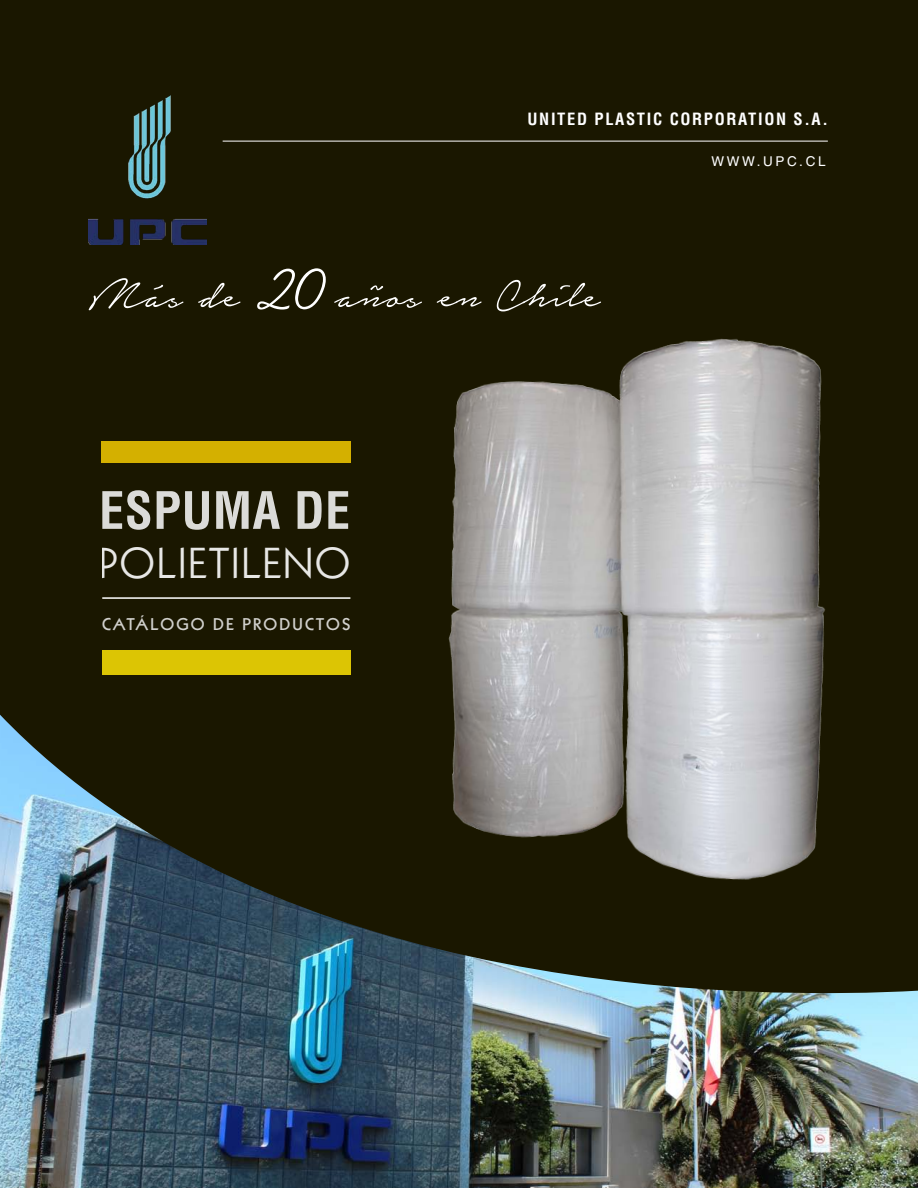
<style>
.page{position:relative;width:918px;height:1188px;background:#1a1700}
.page>*{position:absolute;margin:0;border:0;box-sizing:border-box;transform-origin:0 0}
.t1{font:72px "Swenson";color:#fff}
.t2{font:54px "Notera Personal Use Only";color:#fff}
.t3{font:700 condensed 50.25px "Helvetica LT Std";letter-spacing:.01em;color:#fff}
.t4{font:42px "Kabel LT Std";letter-spacing:.05em;color:#fff}
.t5{font:700 condensed 16.5px "Helvetica LT Std";letter-spacing:.1em;color:#fff}
.t6{font:800 16.5px "Kabel LT Std";letter-spacing:.13em;color:#fff}
.t7{font:13.5px "Helvetica LT Std";letter-spacing:.2em;color:#fff}
</style>
<div class="page">
<img style="left:88px;top:95px;width:118px;height:149px">
<hr style="left:223px;top:141px;width:605px;height:1px;background:#fff">
<div style="left:102px;top:651px;width:248px;height:24px;background:#dcc504"></div>
<div style="left:101px;top:441px;width:249px;height:22px;background:#d4b000"></div>
<hr style="left:102px;top:597px;width:248px;height:2px;background:#fff">
<img style="left:448px;top:338px;width:377px;height:377px">
<img style="left:0;top:715px;width:918px;height:473px">
<p class="t5" style="left:528px;top:108px;width:302px">UNITED PLASTIC CORPORATION S.A.</p>
<p class="t7" style="left:711px;top:154px;width:116px">WWW.UPC.CL</p>
<p class="t1" style="left:263px;top:245px;width:65px">20</p>
<p class="t2" style="left:88px;top:268px;width:152px">Más de</p>
<p class="t2" style="left:335px;top:268px;width:267px">años en Chile</p>
<h3 class="t3" style="left:99px;top:479px;width:253px">ESPUMA DE</h3>
<h3 class="t4" style="left:100px;top:539px;width:252px">POLIETILENO</h3>
<p class="t6" style="left:102px;top:615px;width:250px">CATÁLOGO DE PRODUCTOS</p>
</div>
